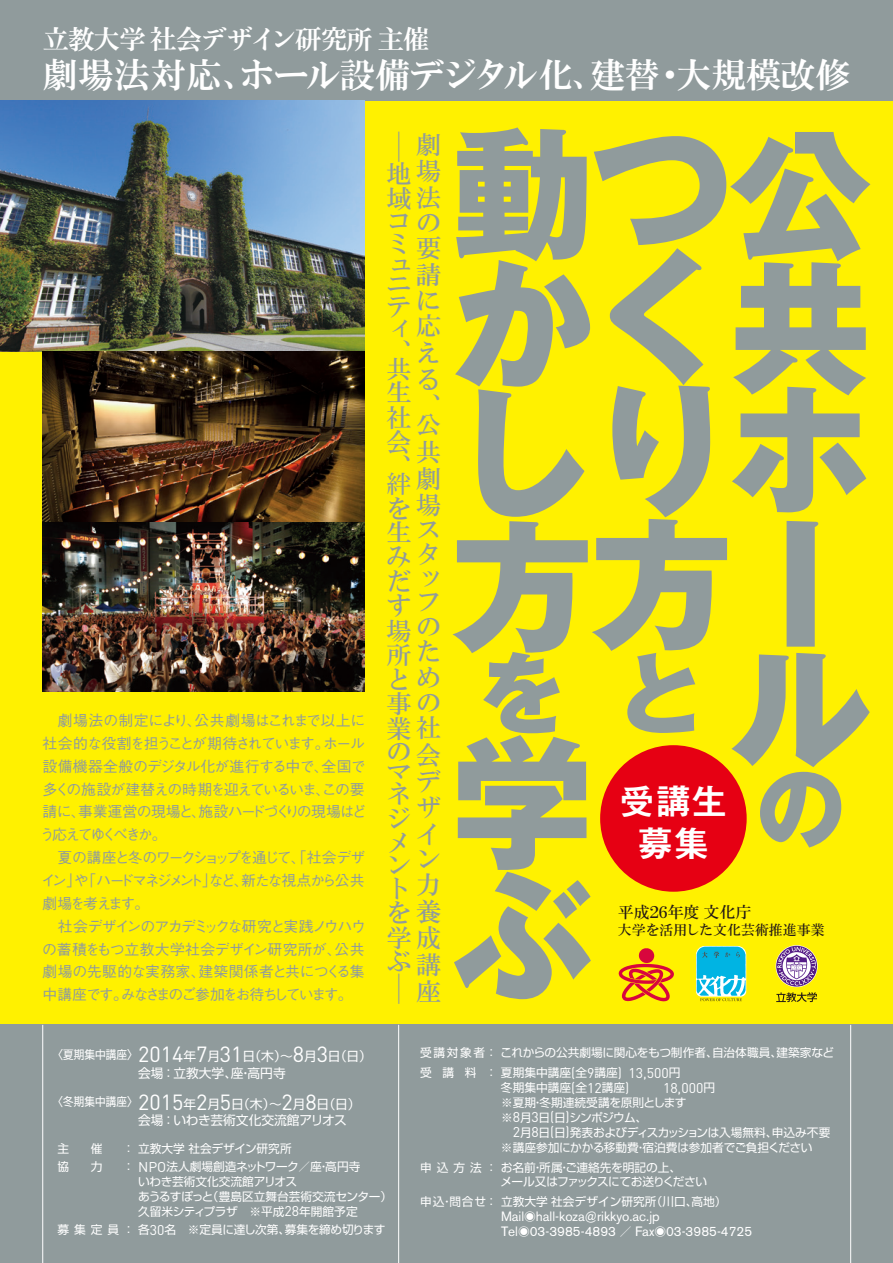
<style>
.page{position:relative;width:893px;height:1263px;background:#fff100}
.page>*{position:absolute;margin:0;border:0;box-sizing:border-box;transform-origin:0 0}
.t1{font:800 142.05px/130.6px "Gothic MB101 Pro";color:#909b9c}
.t2{font:800 89.25px "Gothic MB101 Pro";color:#909b9c}
.t3{font:36.3px/42.2px "Midashi Go Pro MB31";color:#fff;text-align:center}
.t4{font:35.1px "Ro H Mincho Std XB";letter-spacing:-.01em;color:#fff}
.t5{font:300 30px "Ro H Mincho Pro";color:#909b9c;scale:.83 1}
.t6{font:26.55px "Ro H Min Sink Std XB";letter-spacing:-.04em;color:#fff}
.t7{font:700 25.05px/26.1px "Ro H Mincho Std";color:#909b9c;text-align:right}
.t8{font:700 15.9px "Ro H Mincho Std";color:#231916}
.t9{font:500 14.85px/22.8px "Gothic BBB Pro";letter-spacing:-.085em;color:#909b9c}
.t10{font:14.1px "DIN";color:#fff}
.t11{font:700 13.8px "Ro H Mincho Std";letter-spacing:.01em;color:#231916}
.t12{font:13.5px/14.9px "Akzidenz Grotesk BE";color:#fff}
.t13{font:12.75px/16.6px "Shin Go Pro";color:#fff;text-align:center}
.t14{font:11.7px/14.9px "Shin Go Pro";color:#fff}
.t15{font:11.7px/13.8px "Shin Go Pro";letter-spacing:-.025em;color:#fff}
.t16{font:11.7px "Shin Go Pro";letter-spacing:-.035em;color:#fff}
.t17{font:11.7px "Shin Go Pro";letter-spacing:-.03em;color:#fff}
.s1{font-family:"Ro H Mincho Std";font-weight:700;font-size:25.05px}
.s2{font-family:"DIN";font-size:21.75px}
.s3{font-family:"DIN";font-size:14.1px}
.s4{font-family:"Shin Go Pro";font-size:11.7px}
.s5{font-family:"Gothic MB101 Pro";font-weight:500;font-size:11.7px}
</style>
<div class="page">
<div style="left:0;top:0;width:893px;height:101px;background:#909b9c"></div>
<div style="left:0;top:1025px;width:893px;height:238px;background:#909b9c"></div>
<hr style="left:398px;top:1025px;width:1px;height:238px;background:#fff">
<hr style="left:42px;top:1025px;width:1px;height:238px;background:#fff">
<hr style="left:850px;top:1025px;width:1px;height:238px;background:#fff">
<img style="left:0;top:101px;width:365px;height:251px">
<img style="left:43px;top:352px;width:322px;height:340px">
<div style="left:600px;top:745px;width:147px;height:147px;background:#e60013;border-radius:50%"></div>
<svg style="left:618px;top:948px;width:56px;height:53px"></svg>
<svg style="left:696px;top:946px;width:50px;height:55px;background:#4cc5d1"></svg>
<svg style="left:776px;top:945px;width:42px;height:42px"></svg>
<svg style="left:776px;top:946px;width:41px;height:40px;background:#b4999e"></svg>
<svg style="left:776px;top:992px;width:41px;height:10px"></svg>
<p class="t6" style="left:43px;top:22px;width:388px">立教大学 社会デザイン研究所 主催</p>
<p class="t4" style="left:43px;top:53px;width:809px">劇場法対応、ホール設備デジタル化、建替・大規模改修</p>
<p class="t1" style="left:730px;top:112px;width:142px">公</p>
<p class="t1" style="left:730px;top:245px;width:138px">共</p>
<p class="t1" style="left:451px;top:112px;width:140px;text-align:justify">動かし方</p>
<p class="t2" style="left:478px;top:619px;width:84px">を</p>
<p class="t1" style="left:451px;top:720px;width:141px;line-height:133.5px">学ぶ</p>
<p class="t5" style="left:386px;top:129px;width:66px">─ <span class="s1">劇</span></p>
<p class="t7" style="left:386px;top:158px;width:55px;line-height:27px">場域法</p>
<p class="t7" style="left:386px;top:209px;width:56px">コの要請<br>に<br>応<br>、える<br>、</p>
<p class="t7" style="left:386px;top:413px;width:55px;line-height:25.3px">公共劇場<br>ス<br>タ<br>ッ<br>フ<br>の<br>た<br>とめ</p>
<p class="t7" style="left:386px;top:691px;width:56px">事の業社会デザ<br>イ<br>ン<br>力<br>を養学成講座</p>
<p class="t1" style="left:590px;top:110px;width:137px;line-height:126.8px">つく</p>
<p class="t7" style="left:386px;top:161px;width:26px">地</p>
<p class="t7" style="left:386px;top:234px;width:25px;line-height:20.1px;text-align:left">ミュニ</p>
<p class="t7" style="left:386px;top:296px;width:25px;line-height:22.4px;text-align:left">ティ</p>
<p class="t7" style="left:386px;top:357px;width:26px;line-height:24.6px;text-align:justify">共生社会、</p>
<p class="t7" style="left:386px;top:472px;width:26px;line-height:24.5px;text-align:justify">絆を生みだす場所</p>
<p class="t1" style="left:590px;top:368px;width:277px">りホ</p>
<p class="t1" style="left:590px;top:501px;width:229px">方ー</p>
<p class="t1" style="left:730px;top:628px;width:142px">ル</p>
<p class="t2" style="left:756px;top:734px;width:87px">の</p>
<p class="t2" style="left:617px;top:619px;width:80px">と</p>
<p class="t9" style="left:40px;top:707px;width:328px">　劇場法の制定により、公共劇場はこれまで以上に社会的な役割を担うことが期待されています。ホール設備機器全般のデジタル化が進行する中で、全国で多くの施設が建替えの時期を迎えているいま、この要請に、事業運営の現場と、施設ハードづくりの現場はどう応えてゆくべきか。<br>　夏の講座と冬のワークショップを通じて、「社会デザイン」や「ハードマネジメント」など、新たな視点から公共劇場を考えます。<br>　社会デザインのアカデミックな研究と実践ノウハウの蓄積をもつ立教大学社会デザイン研究所が、公共劇場の先駆的な実務家、建築関係者と共につくる集中講座です。みなさまのご参加をお待ちしています。</p>
<p class="t7" style="left:386px;top:741px;width:25px;line-height:21.1px;text-align:justify">のマネ</p>
<p class="t7" style="left:386px;top:807px;width:25px;line-height:23.2px;text-align:left">ジメント</p>
<p class="t3" style="left:619px;top:776px;width:110px">受講生募集</p>
<p class="t8" style="left:618px;top:902px;width:151px">平成26年度 文化庁　</p>
<p class="t11" style="left:618px;top:921px;width:208px">大学を活用した文化芸術推進事業</p>
<p class="t7" style="left:386px;top:949px;width:25px">ぶ</p>
<p class="t5" style="left:386px;top:971px;width:17px">─</p>
<p class="t13" style="left:53px;top:1046px;width:321px"><sup>〈夏期集中講座〉</sup><span class="s2">2014</span>年<span class="s2">7</span>月<span class="s2">31</span>日（木）～<span class="s2">8</span>月<span class="s2">3</span>日（日）会場：立教大学、座・高円寺</p>
<p class="t13" style="left:138px;top:1094px;width:224px;text-align:left;text-indent:-85px"><sup>〈冬期集中講座〉</sup><span class="s2">2015</span>年<span class="s2">2</span>月<span class="s2">5</span>日（木）～<span class="s2">2</span>月<span class="s2">8</span>日（日）会場：いわき芸術文化交流館アリオス</p>
<p class="t14" style="left:57px;top:1139px;width:13px">主</p>
<p class="t14" style="left:91px;top:1139px;width:13px">催</p>
<p class="t14" style="left:123px;top:1139px;width:170px">：立教大学社会デザイン研究所</p>
<p class="t14" style="left:57px;top:1158px;width:13px">協</p>
<p class="t14" style="left:91px;top:1158px;width:13px">力</p>
<p class="t14" style="left:138px;top:1158px;width:255px;text-indent:-15px">： <span class="s3">NPO</span>法人劇場創造ネットワーク／座・高円寺<br>いわき芸術文化交流館アリオス<br>あうるすぽっと（豊島区立舞台芸術交流センター）久留米シティプラザ　※平成<span class="s3">28</span>年開館予定</p>
<p class="t17" style="left:57px;top:1220px;width:330px">募集定員：各<span class="s3">30</span>名　※定員に達し次第、募集を締め切ります</p>
<p class="t14" style="left:420px;top:1041px;width:415px;line-height:20.2px">受講対象者：これからの公共劇場に関心をもつ制作者、自治体職員、建築家など受 講 料 ：夏期集中講座<span class="s3">(</span>全<span class="s3">9</span>講座<span class="s3">) 13,500</span>円</p>
<p class="t14" style="left:501px;top:1079px;width:130px">冬期集中講座<span class="s3">(</span>全<span class="s3">12</span>講座<span class="s3">)</span></p>
<p class="t10" style="left:663px;top:1079px;width:54px">18,000<span class="s4">円</span></p>
<p class="t14" style="left:501px;top:1094px;width:187px">※夏期・冬期連続受講を原則とします</p>
<p class="t14" style="left:501px;top:1108px;width:148px">※ <span class="s3">8</span>月<span class="s3">3</span>日<span class="s3">(</span>日<span class="s3">)</span>シンポジウム、</p>
<p class="t16" style="left:513px;top:1123px;width:319px"><span class="s3">2</span>月<span class="s3">8</span>日<span class="s3">(</span>日<span class="s3">)</span>発表およびディスカッションは入場無料、申込み不要</p>
<p class="t14" style="left:501px;top:1138px;width:313px">※講座参加にかかる移動費・宿泊費は参加者でご負担ください</p>
<p class="t15" style="left:500px;top:1159px;width:208px;text-indent:-80px">申込方法：お名前・所属・ご連絡先を明記の上、<br>メール又はファックスにてお送りください</p>
<p class="t14" style="left:420px;top:1192px;width:308px">申込・問合せ：立教大学社会デザイン研究所（川口、高地）</p>
<p class="t12" style="left:501px;top:1209px;width:253px">Mail<span class="s5">◉</span>hall-koza@rikkyo.ac.jp<br>Tel<span class="s5">◉</span>03-3985-4893 <span class="s5">／</span> Fax<span class="s5">◉</span>03-3985-4725</p>
</div>
